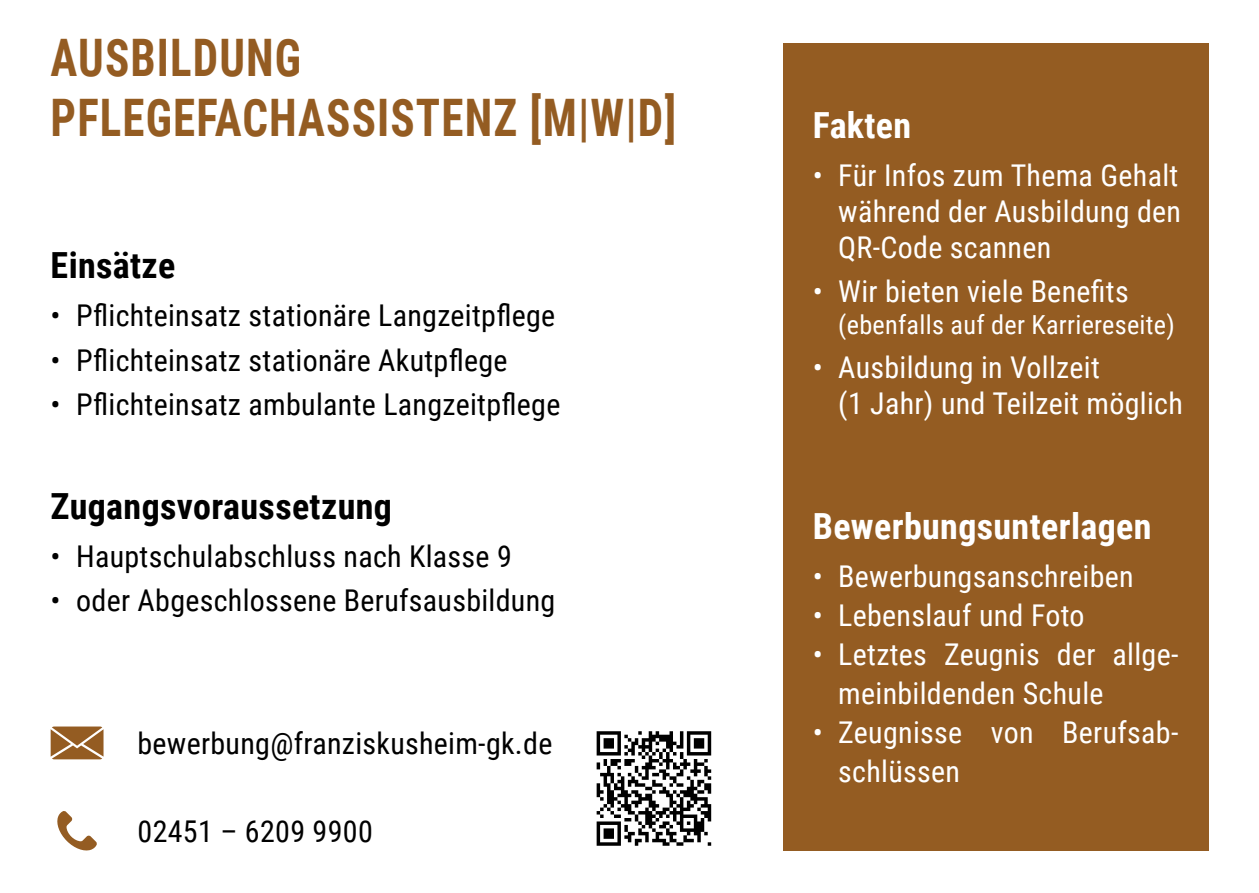
<style>
.page{position:relative;width:1259px;height:893px;background:#fff}
.page>*{position:absolute;margin:0;border:0;box-sizing:border-box;transform-origin:0 0}
.t1{font:700 51.6px/60px "Roboto Condensed";letter-spacing:.025em;color:#945c22;scale:.87 1}
.t2{font:700 36px "Roboto Condensed";letter-spacing:.01em;color:#000}
.t3{font:700 36px "Roboto Condensed";letter-spacing:.01em;color:#fff}
.t4{font:30px/36px "Roboto Condensed";letter-spacing:.01em;color:#fff}
.t5{font:30px "Roboto Condensed";letter-spacing:.01em;color:#000}
.t6{font:26.4px "Roboto Condensed";letter-spacing:.01em;color:#fff}
</style>
<div class="page">
<div style="left:783px;top:43px;width:425px;height:807px;background:#945c22"></div>
<svg style="left:51px;top:726px;width:52px;height:33px;background:#a57746"></svg>
<svg style="left:57px;top:811px;width:40px;height:40px"></svg>
<svg style="left:596px;top:731px;width:115px;height:115px"></svg>
<h1 class="t1" style="left:51px;top:26px;width:721px">AUSBILDUNG<br>PFLEGEFACHASSISTENZ [M|W|D]</h1>
<p class="t2" style="left:51px;top:240px;width:126px">Einsätze</p>
<p class="t5" style="left:51px;top:295px;width:506px">• Pflichteinsatz stationäre Langzeitpflege</p>
<p class="t5" style="left:51px;top:339px;width:458px">• Pflichteinsatz stationäre Akutpflege</p>
<p class="t5" style="left:51px;top:384px;width:511px">• Pflichteinsatz ambulante Langzeitpflege</p>
<p class="t2" style="left:51px;top:481px;width:343px">Zugangsvoraussetzung</p>
<p class="t5" style="left:51px;top:535px;width:463px">• Hauptschulabschluss nach Klasse 9</p>
<p class="t5" style="left:51px;top:580px;width:506px">• oder Abgeschlossene Berufsausbildung</p>
<p class="t5" style="left:138px;top:722px;width:416px">bewerbung@franziskusheim-gk.de</p>
<p class="t5" style="left:138px;top:810px;width:237px">02451 – 6209 9900</p>
<p class="t3" style="left:813px;top:100px;width:100px">Fakten</p>
<p class="t4" style="left:838px;top:156px;width:344px;text-align:justify;text-indent:-26px">• Für Infos zum Thema Gehalt während der Ausbildung den QR-Code scannen</p>
<p class="t4" style="left:813px;top:272px;width:317px">• Wir bieten viele Benefits</p>
<p class="t6" style="left:838px;top:306px;width:338px">(ebenfalls auf der Karriereseite)</p>
<p class="t4" style="left:838px;top:348px;width:346px;text-indent:-26px">• Ausbildung in Vollzeit<br>(1 Jahr) und Teilzeit möglich</p>
<p class="t3" style="left:813px;top:501px;width:340px">Bewerbungsunterlagen</p>
<p class="t4" style="left:813px;top:557px;width:322px">• Bewerbungsanschreiben</p>
<p class="t4" style="left:813px;top:596px;width:273px">• Lebenslauf und Foto</p>
<p class="t4" style="left:838px;top:634px;width:342px;line-height:39px;text-indent:-26px">• Letztes Zeugnis der allge&shy;meinbildenden Schule</p>
<p class="t4" style="left:838px;top:712px;width:342px;line-height:39px;text-indent:-26px">• Zeugnisse von Berufsab&shy;schlüssen</p>
</div>
